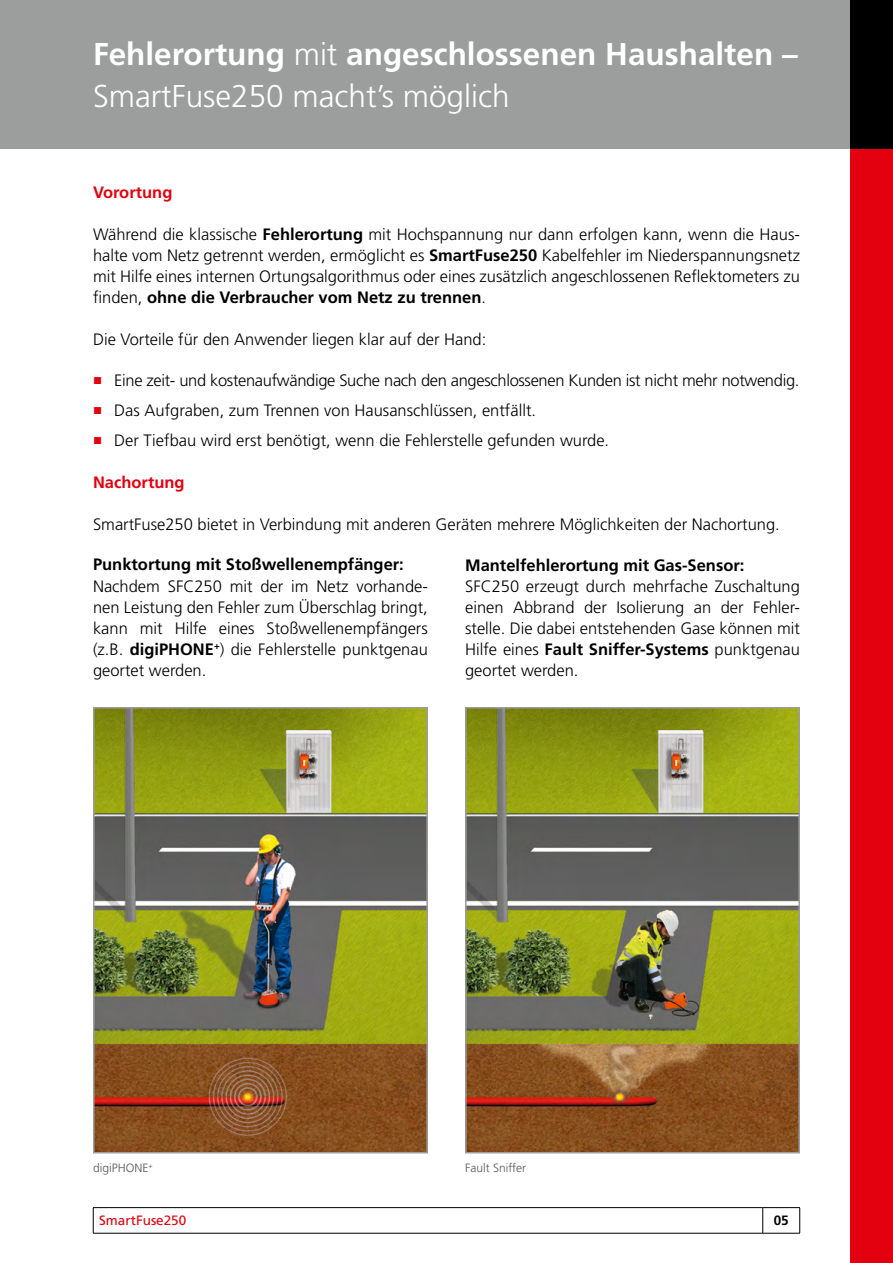
<style>
.page{position:relative;width:893px;height:1263px;background:#fff}
.page>*{position:absolute;margin:0;border:0;box-sizing:border-box;transform-origin:0 0}
.t1{font:700 31.5px/42px "Frutiger LT Std";color:#fff}
.t2{font:300 16.5px/21px "Frutiger LT Std";color:#000;text-align:justify}
.t3{font:300 16.5px "Frutiger LT Std";letter-spacing:-.02em;color:#000}
.t4{font:700 16.5px "Frutiger LT Std";color:#000}
.t5{font:700 16.5px "Frutiger LT Std";color:#e3000f}
.t6{font:13.5px "Frutiger LT Std";color:#e3000f}
.t7{font:700 13.5px "Frutiger LT Std";color:#000}
.t8{font:300 12px "Frutiger LT Std";color:#565656}
.s1{font-weight:300}
.s2{font-weight:700}
.s3{font-family:"Arial";font-weight:400;font-size:15px;color:#e3000f}
</style>
<div class="page">
<div style="left:0;top:0;width:850px;height:149px;background:#9c9d9d"></div>
<div style="left:850px;top:149px;width:43px;height:1114px;background:#e3000f"></div>
<div style="left:850px;top:0;width:43px;height:149px;background:#000"></div>
<hr style="left:93px;top:1207px;width:670px;height:1px;background:#000">
<svg style="left:93px;top:1208px;width:1px;height:25px"></svg>
<hr style="left:93px;top:1233px;width:670px;height:1px;background:#000">
<hr style="left:763px;top:1207px;width:37px;height:1px;background:#000">
<svg style="left:762px;top:1208px;width:1px;height:25px"></svg>
<svg style="left:799px;top:1208px;width:1px;height:25px"></svg>
<hr style="left:763px;top:1233px;width:37px;height:1px;background:#000">
<img style="left:96px;top:710px;width:329px;height:440px">
<div style="left:93px;top:707px;width:335px;height:446px;border:2px solid #9c9d9d"></div>
<img style="left:468px;top:710px;width:329px;height:440px">
<div style="left:465px;top:707px;width:335px;height:446px;border:2px solid #9c9d9d"></div>
<h1 class="t1" style="left:93px;top:33px;width:706px">Fehlerortung <span class="s1">mit</span> angeschlossenen Haushalten –<br><span class="s1">SmartFuse250 macht’s möglich</span></h1>
<p class="t5" style="left:93px;top:183px;width:81px">Vorortung</p>
<p class="t2" style="left:93px;top:224px;width:708px">Während die klassische <span class="s2">Fehlerortung</span> mit Hochspannung nur dann erfolgen kann, wenn die Haus&shy;halte vom Netz getrennt werden, ermöglicht es <span class="s2">SmartFuse250</span> Kabelfehler im Niederspannungsnetz mit Hilfe eines internen Ortungsalgorithmus oder eines zusätzlich angeschlossenen Reflektometers zu finden, <span class="s2">ohne die Verbraucher vom Netz zu trennen</span>.</p>
<p class="t2" style="left:93px;top:329px;width:395px">Die Vorteile für den Anwender liegen klar auf der Hand:</p>
<p class="t3" style="left:93px;top:371px;width:708px"><span class="s3">■</span> Eine zeit- und kostenaufwändige Suche nach den angeschlossenen Kunden ist nicht mehr notwendig.</p>
<p class="t2" style="left:93px;top:400px;width:445px"><span class="s3">■</span> Das Aufgraben, zum Trennen von Hausanschlüssen, entfällt.</p>
<p class="t2" style="left:93px;top:430px;width:518px"><span class="s3">■</span> Der Tiefbau wird erst benötigt, wenn die Fehlerstelle gefunden wurde.</p>
<p class="t5" style="left:93px;top:473px;width:93px">Nachortung</p>
<p class="t2" style="left:93px;top:514px;width:688px">SmartFuse250 bietet in Verbindung mit anderen Geräten mehrere Möglichkeiten der Nachortung.</p>
<p class="t4" style="left:93px;top:555px;width:312px">Punktortung mit Stoßwellenempfänger:</p>
<p class="t2" style="left:93px;top:575px;width:336px">Nachdem SFC250 mit der im Netz vorhande&shy;nen Leistung den Fehler zum Überschlag bringt, kann mit Hilfe eines Stoßwellenempfängers (z.B. <span class="s2">digiPHONE</span><sup>+</sup>) die Fehlerstelle punktgenau geortet werden.</p>
<p class="t4" style="left:465px;top:555px;width:281px">Mantelfehlerortung mit Gas-Sensor:</p>
<p class="t2" style="left:465px;top:575px;width:336px">SFC250 erzeugt durch mehrfache Zuschaltung einen Abbrand der Isolierung an der Fehler&shy;stelle. Die dabei entstehenden Gase können mit Hilfe eines <span class="s2">Fault Sniffer-Systems</span> punktgenau geortet werden.</p>
<p class="t8" style="left:93px;top:1161px;width:61px">digiPHONE<sup>+</sup></p>
<p class="t8" style="left:465px;top:1161px;width:63px">Fault Sniffer</p>
<p class="t6" style="left:99px;top:1213px;width:89px">SmartFuse250</p>
<p class="t7" style="left:774px;top:1213px;width:17px">05</p>
</div>
